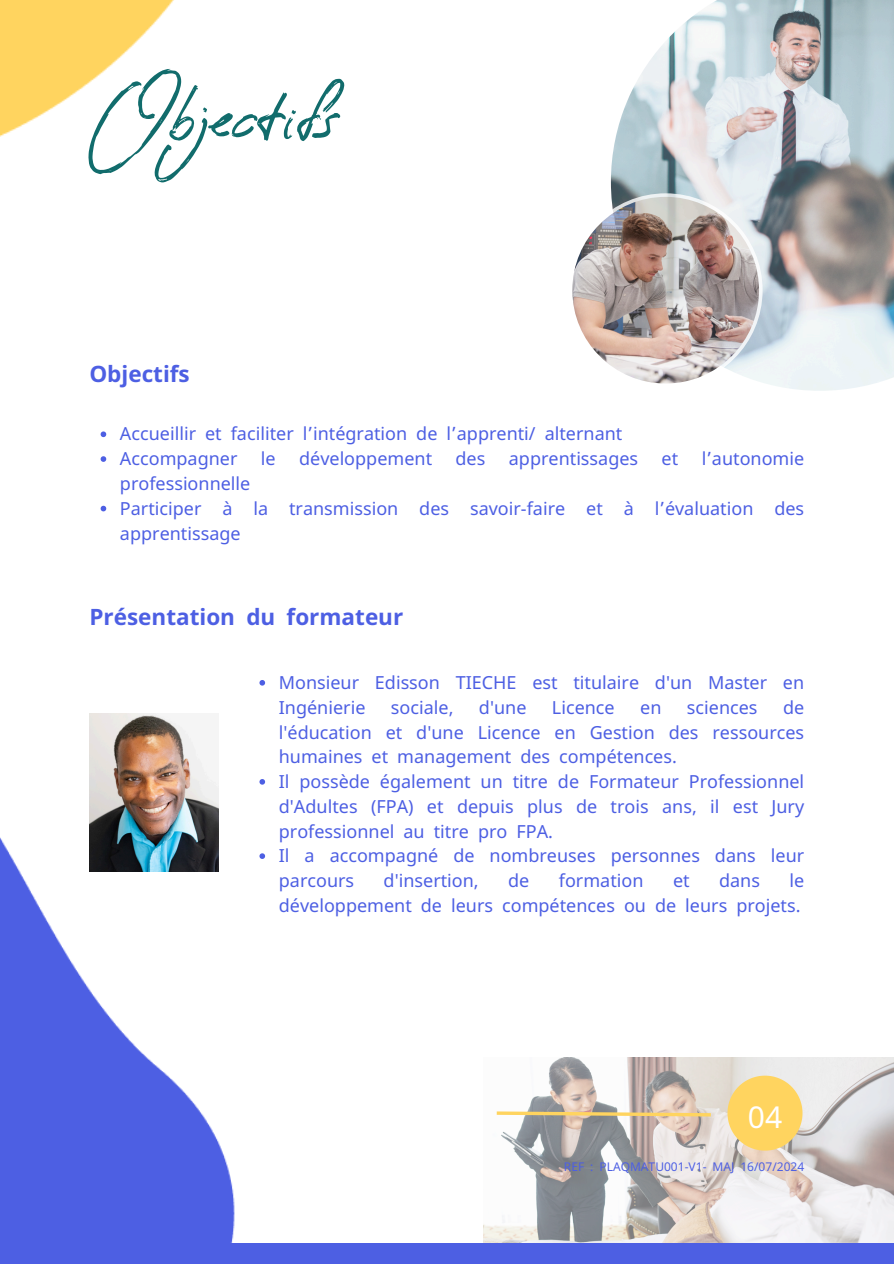
<style>
.page{position:relative;width:894px;height:1264px;background:#fff}
.page>*{position:absolute;margin:0;border:0;box-sizing:border-box;transform-origin:0 0}
.t1{font:54px "Reey";color:#116c6c}
.t2{font:30px "Noto Sans";color:#fff}
.t3{font:700 22.5px "Noto Sans";color:#4d5fe3}
.t4{font:18px/24.8px "Noto Sans";color:#4d5fe3}
.t5{font:12px "Noto Sans";color:#4d5fe3}
.s1{font-family:"Noto Sans Gurmukhi"}
</style>
<div class="page">
<img style="left:0;top:837px;width:235px;height:406px">
<img style="left:483px;top:1057px;width:410px;height:186px">
<svg style="left:493px;top:1109px;width:221px;height:9px;background:#dcc699"></svg>
<svg style="left:727px;top:1075px;width:75px;height:75px;background:#f7d579"></svg>
<svg style="left:101px;top:431px;width:5px;height:6px"></svg>
<svg style="left:101px;top:456px;width:5px;height:6px"></svg>
<svg style="left:101px;top:506px;width:5px;height:5px"></svg>
<div style="left:0;top:1243px;width:893px;height:20px;background:#4d5fe3"></div>
<img style="left:0;top:0;width:174px;height:137px">
<svg style="left:259px;top:680px;width:6px;height:5px"></svg>
<svg style="left:259px;top:779px;width:6px;height:5px"></svg>
<svg style="left:259px;top:853px;width:6px;height:6px"></svg>
<img style="left:89px;top:714px;width:130px;height:157px">
<svg style="left:610px;top:0;width:283px;height:391px;background:#c2c9cc"></svg>
<img style="left:572px;top:193px;width:190px;height:194px">
<p class="t1" style="left:89px;top:85px;width:250px">Objectifs</p>
<p class="t3" style="left:89px;top:358px;width:102px">Objectifs</p>
<h1 class="t4" style="left:120px;top:421px;width:504px">Accueillir et faciliter l<span class="s1">’</span>intégration de l<span class="s1">’</span>apprenti/ alternant</h1>
<p class="t4" style="left:120px;top:446px;width:119px">Accompagner</p>
<p class="t4" style="left:261px;top:446px;width:16px">le</p>
<p class="t4" style="left:299px;top:446px;width:134px">développement</p>
<p class="t4" style="left:455px;top:446px;width:31px">des</p>
<p class="t4" style="left:508px;top:446px;width:131px">apprentissages</p>
<p class="t4" style="left:661px;top:446px;width:18px">et</p>
<p class="t4" style="left:701px;top:446px;width:104px">l<span class="s1">’</span>autonomie</p>
<p class="t4" style="left:120px;top:470px;width:132px">professionnelle</p>
<h2 class="t4" style="left:120px;top:495px;width:685px">Participer à la transmission des savoir-faire et à l<span class="s1">’</span>évaluation des apprentissage</h2>
<h2 class="t3" style="left:89px;top:600px;width:315px">Présentation du formateur</h2>
<p class="t4" style="left:279px;top:669px;width:527px">Monsieur Edisson TIECHE est titulaire d'un Master en<br>Ingénierie</p>
<p class="t4" style="left:279px;top:694px;width:527px;text-align:justify;text-indent:504px">de l'éducation et d'une Licence en Gestion des ressources humaines et management des compétences.</p>
<p class="t4" style="left:279px;top:768px;width:527px;text-align:justify">Il possède également un titre de Formateur Professionnel d'Adultes (FPA) et depuis plus de trois ans, il est Jury professionnel au titre pro FPA.</p>
<p class="t4" style="left:279px;top:843px;width:527px">Il a accompagné de nombreuses personnes dans leur parcours</p>
<p class="t4" style="left:391px;top:694px;width:64px">sociale,</p>
<p class="t4" style="left:479px;top:694px;width:49px">d'une</p>
<p class="t4" style="left:551px;top:694px;width:64px">Licence</p>
<p class="t4" style="left:640px;top:694px;width:23px">en</p>
<p class="t4" style="left:686px;top:694px;width:72px">sciences</p>
<p class="t4" style="left:383px;top:867px;width:97px">d'insertion,</p>
<p class="t4" style="left:508px;top:867px;width:23px">de</p>
<p class="t4" style="left:558px;top:867px;width:86px">formation</p>
<p class="t4" style="left:672px;top:867px;width:18px">et</p>
<p class="t4" style="left:718px;top:867px;width:42px">dans</p>
<p class="t4" style="left:279px;top:867px;width:527px;text-align:right">le<br>développement de leurs compétences ou de leurs projets.</p>
<p class="t2" style="left:747px;top:1095px;width:36px">04</p>
<p class="t5" style="left:563px;top:1157px;width:172px">REF : PLAQMATU001-V1- MAJ</p>
<p class="t5" style="left:740px;top:1157px;width:65px">16/07/2024</p>
</div>
